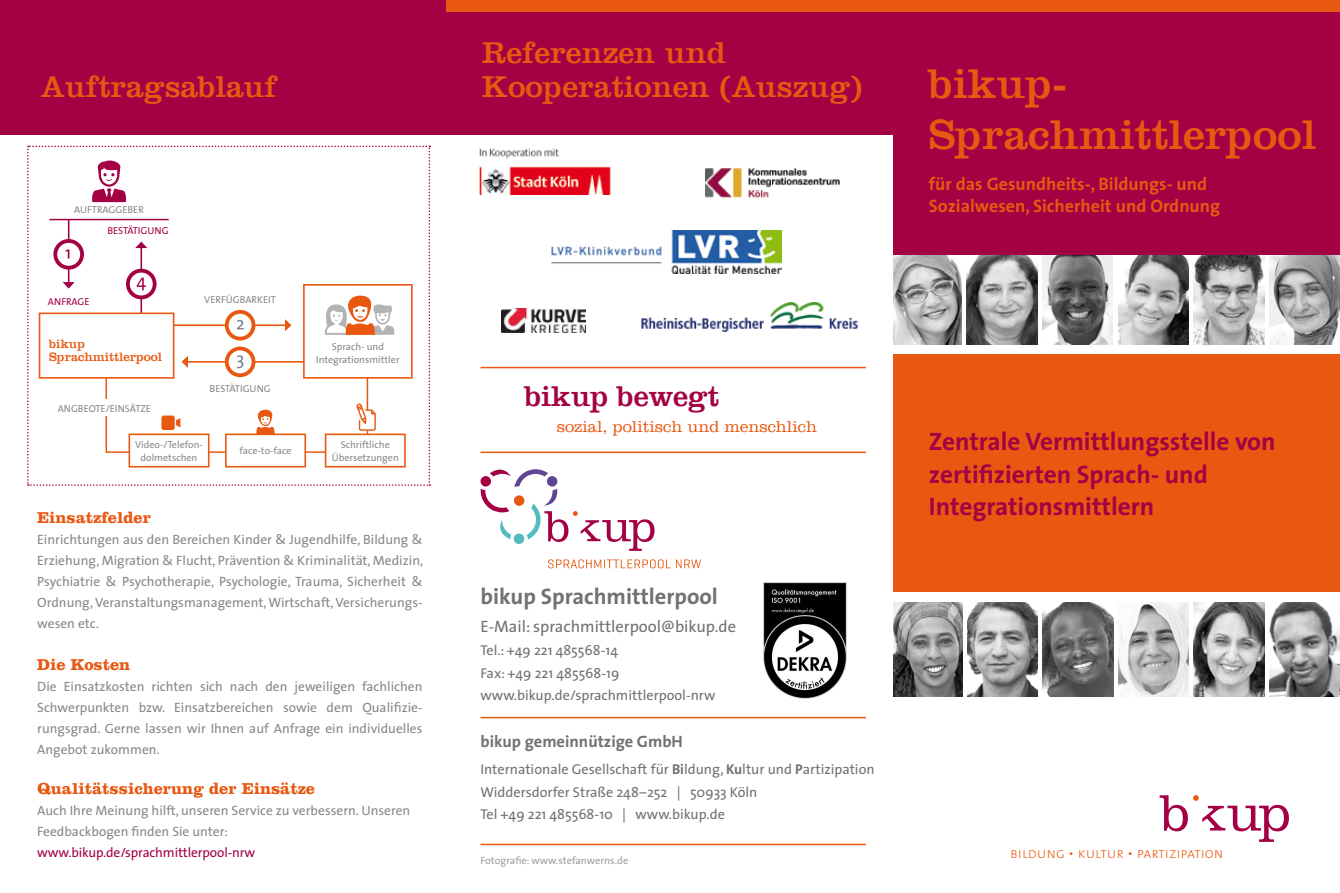
<style>
.page{position:relative;width:1340px;height:893px;background:#fff}
.page>*{position:absolute;margin:0;border:0;box-sizing:border-box;transform-origin:0 0}
.t1{font:43.5px/51px "Clarendon LT";color:#e85811}
.t2{font:31.5px/34.5px "Clarendon LT";color:#e85811}
.t3{font:30px "Clarendon LT";letter-spacing:-.01em;color:#a40044}
.t4{font:700 25.35px/32.5px "The Sans";color:#a40044}
.t5{font:700 22.5px "The Sans";color:#707172}
.t6{font:700 18px/22.5px "The Sans";color:#e85811}
.t7{font:700 16.5px "Clarendon LT";color:#e85811}
.t8{font:16.5px "The Sans";color:#707172}
.t9{font:300 16.5px "Clarendon LT";color:#e85811}
.t10{font:700 16.5px "The Sans";color:#707172}
.t11{font:15px "The Sans Extra Light Caps";color:#e85811}
.t12{font:14.25px/22.5px "The Sans";color:#707172}
.t13{font:13.5px/21px "The Sans";color:#87888a;text-align:justify}
.t14{font:13.5px "The Sans";letter-spacing:-.01em;color:#a40044}
.t15{font:12.75px/13.2px "Clarendon LT";color:#e85811}
.t16{font:10.5px "The Sans";color:#9c9e9f}
.t17{font:10.05px/12.6px "The Sans";color:#87888a;text-align:center}
.t18{font:10.05px "The Sans";color:#a40044}
.s1{font-weight:700}
</style>
<div class="page">
<img style="left:893px;top:255px;width:68px;height:89px">
<img style="left:1269px;top:255px;width:70px;height:89px">
<img style="left:966px;top:255px;width:71px;height:89px">
<img style="left:1042px;top:255px;width:70px;height:89px">
<img style="left:1193px;top:255px;width:71px;height:89px">
<img style="left:1118px;top:255px;width:70px;height:89px">
<div style="left:0;top:0;width:893px;height:134px;background:#a40044"></div>
<div style="left:893px;top:3px;width:446px;height:252px;background:#a40044"></div>
<div style="left:446px;top:0;width:893px;height:11px;background:#e85811"></div>
<div style="left:893px;top:355px;width:446px;height:237px;background:#e85811"></div>
<img style="left:1269px;top:603px;width:70px;height:94px">
<img style="left:967px;top:603px;width:70px;height:94px">
<img style="left:1042px;top:603px;width:71px;height:94px">
<img style="left:1118px;top:603px;width:70px;height:94px">
<img style="left:1193px;top:603px;width:71px;height:94px">
<img style="left:893px;top:603px;width:69px;height:94px">
<svg style="left:480px;top:469px;width:174px;height:82px"></svg>
<svg style="left:548px;top:559px;width:122px;height:9px"></svg>
<svg style="left:676px;top:559px;width:25px;height:9px"></svg>
<svg style="left:1159px;top:795px;width:28px;height:36px"></svg>
<svg style="left:1193px;top:795px;width:95px;height:47px"></svg>
<hr style="left:480px;top:717px;width:385px;height:1px;background:#e85811">
<hr style="left:480px;top:844px;width:385px;height:1px;background:#e85811">
<hr style="left:480px;top:452px;width:385px;height:1px;background:#e85811">
<hr style="left:480px;top:367px;width:385px;height:1px;background:#e85811">
<svg style="left:27px;top:146px;width:403px;height:340px"></svg>
<div style="left:161px;top:416px;width:14px;height:14px;background:#e85811;border-radius:2px"></div>
<img style="left:705px;top:168px;width:134px;height:30px">
<img style="left:502px;top:308px;width:84px;height:25px">
<img style="left:480px;top:148px;width:131px;height:47px">
<img style="left:551px;top:230px;width:230px;height:43px">
<img style="left:641px;top:303px;width:217px;height:29px">
<img style="left:763px;top:583px;width:83px;height:116px">
<h2 class="t2" style="left:40px;top:69px;width:238px">Auftragsablauf</h2>
<p class="t17" style="left:74px;top:203px;width:71px">AUFTRAGGEBER</p>
<p class="t18" style="left:107px;top:222px;width:63px">BESTÄTIGUNG</p>
<p class="t18" style="left:48px;top:293px;width:43px">ANFRAGE</p>
<p class="t15" style="left:49px;top:337px;width:114px">bikup<br>Sprachmittlerpool</p>
<p class="t17" style="left:58px;top:402px;width:95px">ANGBEOTE/EINSÄTZE</p>
<p class="t17" style="left:204px;top:293px;width:73px">VERFÜGBARKEIT</p>
<p class="t17" style="left:209px;top:382px;width:63px">BESTÄTIGUNG</p>
<p class="t17" style="left:316px;top:340px;width:85px">Sprach- und<br>Integrationsmittler</p>
<p class="t17" style="left:135px;top:438px;width:69px">Video-/Telefon&shy;dolmetschen</p>
<p class="t17" style="left:239px;top:444px;width:53px">face-to-face</p>
<p class="t17" style="left:332px;top:438px;width:69px">Schriftliche<br>Übersetzungen</p>
<p class="t7" style="left:37px;top:507px;width:115px">Einsatzfelder</p>
<p class="t13" style="left:37px;top:528px;width:387px">Einrichtungen aus den Bereichen Kinder &amp; Jugendhilfe, Bildung &amp; Erziehung, Migration &amp; Flucht, Prävention &amp; Kriminalität, Medizin, Psychiatrie &amp; Psychotherapie, Psychologie, Trauma, Sicherheit &amp; Ordnung, Veranstaltungsmanagement, Wirtschaft, Versicherungs&shy;wesen etc.</p>
<p class="t7" style="left:37px;top:654px;width:95px">Die Kosten</p>
<p class="t13" style="left:37px;top:675px;width:387px">Die Einsatzkosten richten sich nach den jeweiligen fachlichen Schwerpunkten bzw. Einsatzbereichen sowie dem Qualifizie&shy;rungsgrad. Gerne lassen wir Ihnen auf Anfrage ein individuelles Angebot zukommen.</p>
<p class="t7" style="left:37px;top:779px;width:279px">Qualitätssicherung der Einsätze</p>
<p class="t13" style="left:37px;top:800px;width:374px">Auch Ihre Meinung hilft, unseren Service zu verbessern. Unseren<br>Feedbackbogen finden Sie unter:</p>
<p class="t14" style="left:37px;top:841px;width:219px">www.bikup.de/sprachmittlerpool-nrw</p>
<h2 class="t2" style="left:482px;top:35px;width:382px">Referenzen und<br>Kooperationen (Auszug)</h2>
<h1 class="t1" style="left:928px;top:58px;width:389px">bikup-<br>Sprachmittlerpool</h1>
<h3 class="t6" style="left:928px;top:172px;width:293px">für das Gesundheits-, Bildungs- und<br>Sozialwesen, Sicherheit und Ordnung</h3>
<h3 class="t3" style="left:525px;top:379px;width:196px">bikup bewegt</h3>
<p class="t9" style="left:557px;top:417px;width:262px">sozial, politisch und menschlich</p>
<h3 class="t5" style="left:480px;top:578px;width:239px">bikup Sprachmittlerpool</h3>
<p class="t8" style="left:480px;top:613px;width:257px">E-Mail: sprachmittlerpool@bikup.de</p>
<p class="t12" style="left:480px;top:638px;width:236px">Tel.: +49 221 485568-14<br>Fax: +49 221 485568-19 www.bikup.de/sprachmittlerpool-nrw</p>
<p class="t10" style="left:480px;top:728px;width:204px">bikup gemeinnützige GmbH</p>
<p class="t12" style="left:480px;top:758px;width:395px">Internationale Gesellschaft für <span class="s1">Bi</span>ldung, <span class="s1">Ku</span>ltur und <span class="s1">P</span>artizipation<br>Widdersdorfer Straße 248–252 | 50933 Köln<br>Tel +49 221 485568-10 | www.bikup.de</p>
<p class="t16" style="left:480px;top:851px;width:149px">Fotografie: www.stefanwerns.de</p>
<h3 class="t4" style="left:928px;top:424px;width:348px">Zentrale Vermittlungsstelle von zertifizierten Sprach- und<br>Integrationsmittlern</h3>
<p class="t11" style="left:1010px;top:840px;width:215px">bildung • kultur • partizipation</p>
</div>
